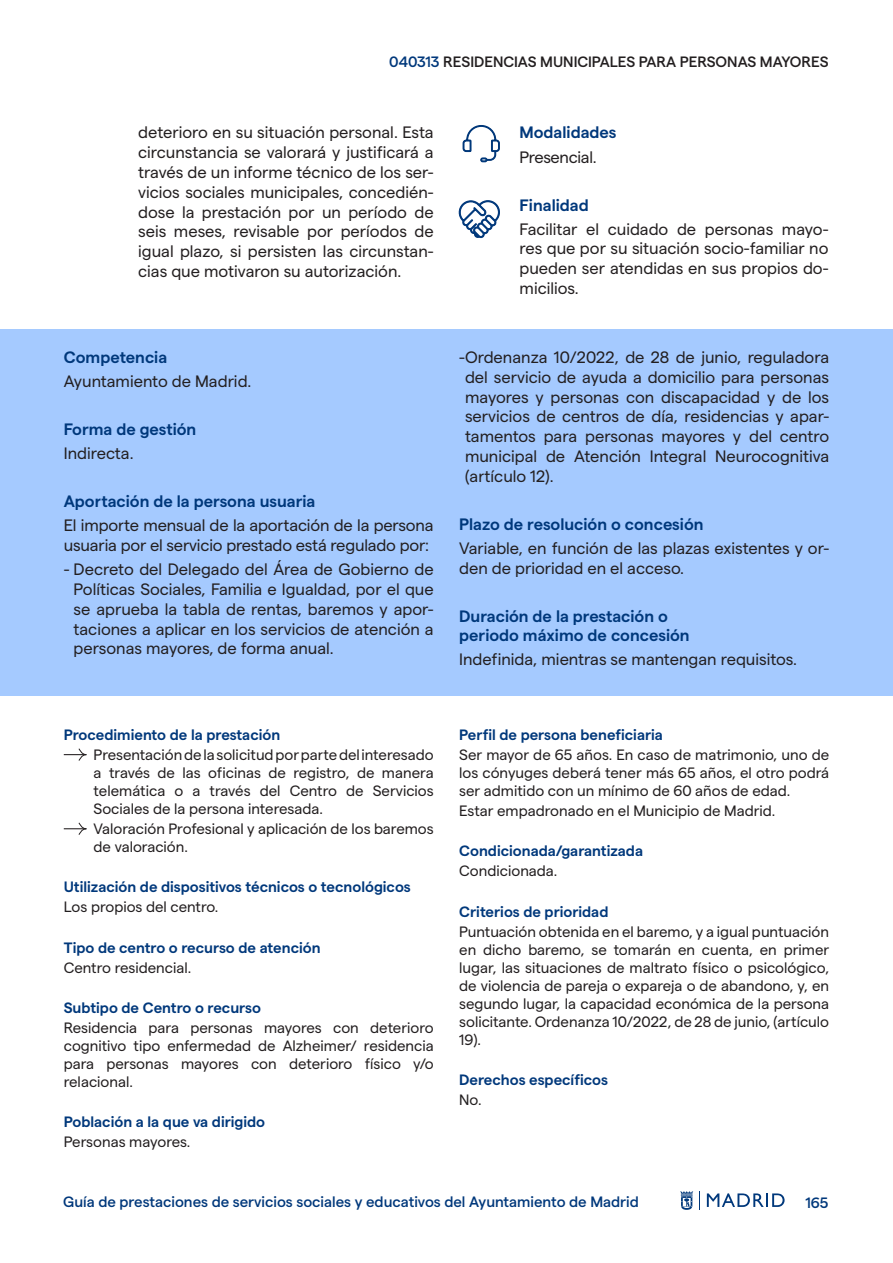
<style>
.page{position:relative;width:893px;height:1263px;background:#fff}
.page>*{position:absolute;margin:0;border:0;box-sizing:border-box;transform-origin:0 0}
.Ficha__Texto_destaca{font:16.5px/19.8px "Matter";color:#231f20;text-align:justify}
.Ficha__Texto_destaca-2{font:600 16.5px/19.2px "Matter";color:#00387b}
.Ficha__Texto_destaca-3{font:16.5px "Matter";letter-spacing:-.02em;color:#231f20}
.Tabla__texto{font:15px/18px "Matter";color:#231f20;text-align:justify}
.Tabla__texto-2{font:600 15px "Matter";color:#00387b}
.t1{font:500 15px "Matter";color:#00387b}
.Ficha__Subtítulo{font:500 15px "Matter";color:#231f20}
.s1{color:#00387b}
</style>
<div class="page">
<svg style="left:699px;top:1191px;width:1px;height:19px"></svg>
<svg style="left:707px;top:1193px;width:78px;height:14px"></svg>
<svg style="left:680px;top:1191px;width:13px;height:19px"></svg>
<div style="left:0;top:330px;width:893px;height:366px;background:#a5caff"></div>
<svg style="left:64px;top:748px;width:23px;height:13px"></svg>
<svg style="left:64px;top:822px;width:23px;height:13px"></svg>
<svg style="left:462px;top:125px;width:38px;height:38px"></svg>
<svg style="left:458px;top:200px;width:42px;height:38px"></svg>
<p class="Ficha__Subtítulo" style="left:389px;top:51px;width:441px"><span class="s1">040313</span> RESIDENCIAS MUNICIPALES PARA PERSONAS MAYORES</p>
<p class="Ficha__Texto_destaca" style="left:138px;top:121px;width:297px">deterioro en su situación personal. Esta circunstancia se valorará y justificará a través de un informe técnico de los ser&shy;vicios sociales municipales, concedién&shy;dose la prestación por un período de seis meses, revisable por períodos de igual plazo, si persisten las circunstan&shy;cias que motivaron su autorización.</p>
<p class="Ficha__Texto_destaca-2" style="left:519px;top:122px;width:98px">Modalidades</p>
<p class="Ficha__Texto_destaca-3" style="left:519px;top:145px;width:79px">Presencial.</p>
<p class="Ficha__Texto_destaca-2" style="left:519px;top:194px;width:71px">Finalidad</p>
<p class="Ficha__Texto_destaca" style="left:519px;top:218px;width:310px">Facilitar el cuidado de personas mayo&shy;res que por su situación socio-familiar no pueden ser atendidas en sus propios do&shy;micilios.</p>
<p class="Ficha__Texto_destaca-2" style="left:64px;top:346px;width:105px">Competencia</p>
<p class="Ficha__Texto_destaca" style="left:64px;top:370px;width:189px">Ayuntamiento de Madrid.</p>
<p class="Ficha__Texto_destaca-2" style="left:64px;top:418px;width:134px">Forma de gestión</p>
<p class="Ficha__Texto_destaca" style="left:64px;top:442px;width:71px">Indirecta.</p>
<p class="Ficha__Texto_destaca-2" style="left:64px;top:490px;width:253px">Aportación de la persona usuaria</p>
<p class="Ficha__Texto_destaca" style="left:64px;top:514px;width:371px">El importe mensual de la aportación de la persona usuaria por el servicio prestado está regulado por:</p>
<p class="Ficha__Texto_destaca" style="left:74px;top:558px;width:362px;text-indent:-10px">- Decreto del Delegado del Área de Gobierno de Políticas Sociales, Familia e Igualdad, por el que se aprueba la tabla de rentas, baremos y apor&shy;taciones a aplicar en los servicios de atención a personas mayores, de forma anual.</p>
<p class="Tabla__texto-2" style="left:64px;top:723px;width:218px">Procedimiento de la prestación</p>
<p class="Tabla__texto" style="left:94px;top:744px;width:342px">Presentación de la solicitud por parte del interesado a través de las oficinas de registro, de manera telemática o a través del Centro de Servicios Sociales de la persona interesada.</p>
<p class="Tabla__texto" style="left:94px;top:818px;width:342px">Valoración Profesional y aplicación de los baremos de valoración.</p>
<p class="Tabla__texto-2" style="left:64px;top:876px;width:349px">Utilización de dispositivos técnicos o tecnológicos</p>
<p class="Tabla__texto" style="left:64px;top:897px;width:156px">Los propios del centro.</p>
<p class="Tabla__texto-2" style="left:64px;top:936px;width:258px">Tipo de centro o recurso de atención</p>
<p class="Tabla__texto" style="left:64px;top:957px;width:129px">Centro residencial.</p>
<p class="Tabla__texto-2" style="left:64px;top:996px;width:199px">Subtipo de Centro o recurso</p>
<p class="Tabla__texto" style="left:64px;top:1017px;width:371px">Residencia para personas mayores con deterioro cognitivo tipo enfermedad de Alzheimer/ residencia para personas mayores con deterioro físico y/o relacional.</p>
<p class="Tabla__texto-2" style="left:64px;top:1111px;width:203px">Población a la que va dirigido</p>
<p class="Tabla__texto" style="left:64px;top:1132px;width:128px">Personas mayores.</p>
<p class="Ficha__Texto_destaca" style="left:465px;top:346px;width:366px;text-indent:-6px">-Ordenanza 10/2022, de 28 de junio, reguladora del servicio de ayuda a domicilio para personas mayores y personas con discapacidad y de los servicios de centros de día, residencias y apar&shy;tamentos para personas mayores y del centro municipal de Atención Integral Neurocognitiva (artículo 12).</p>
<p class="Ficha__Texto_destaca-2" style="left:459px;top:513px;width:246px">Plazo de resolución o concesión</p>
<p class="Ficha__Texto_destaca" style="left:459px;top:537px;width:371px">Variable, en función de las plazas existentes y or&shy;den de prioridad en el acceso.</p>
<p class="Ficha__Texto_destaca-2" style="left:459px;top:605px;width:232px">Duración de la prestación o periodo máximo de concesión</p>
<p class="Ficha__Texto_destaca" style="left:459px;top:648px;width:339px">Indefinida, mientras se mantengan requisitos.</p>
<p class="Tabla__texto-2" style="left:459px;top:723px;width:205px">Perfil de persona beneficiaria</p>
<p class="Tabla__texto" style="left:459px;top:744px;width:371px">Ser mayor de 65 años. En caso de matrimonio, uno de los cónyuges deberá tener más 65 años, el otro podrá ser admitido con un mínimo de 60 años de edad.</p>
<p class="Tabla__texto" style="left:459px;top:800px;width:318px">Estar empadronado en el Municipio de Madrid.</p>
<p class="Tabla__texto-2" style="left:459px;top:840px;width:185px">Condicionada/garantizada</p>
<p class="Tabla__texto" style="left:459px;top:861px;width:100px">Condicionada.</p>
<p class="Tabla__texto-2" style="left:459px;top:900px;width:151px">Criterios de prioridad</p>
<p class="Tabla__texto" style="left:459px;top:921px;width:371px">Puntuación obtenida en el baremo, y a igual puntuación en dicho baremo, se tomarán en cuenta, en primer lugar, las situaciones de maltrato físico o psicológico, de violencia de pareja o expareja o de abandono, y, en segundo lugar, la capacidad económica de la persona solicitante. Ordenanza 10/2022, de 28 de junio, (artículo 19).</p>
<p class="Tabla__texto-2" style="left:459px;top:1068px;width:150px">Derechos específicos</p>
<p class="Tabla__texto" style="left:459px;top:1089px;width:24px">No.</p>
<p class="t1" style="left:63px;top:1191px;width:577px">Guía de prestaciones de servicios sociales y educativos del Ayuntamiento de Madrid</p>
<p class="t1" style="left:805px;top:1191px;width:25px">165</p>
</div>
